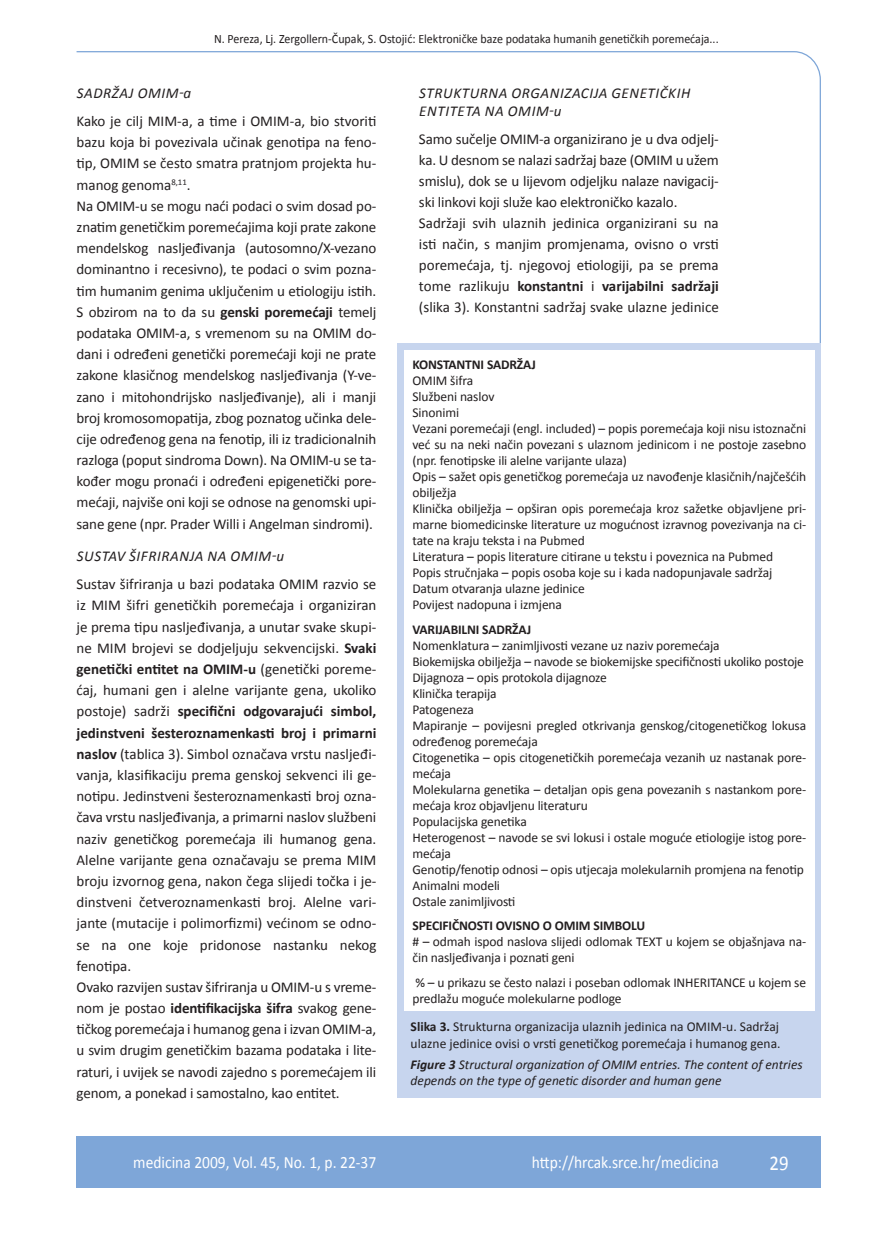
<style>
.page{position:relative;width:872px;height:1234px;background:#fff}
.page>*{position:absolute;margin:0;border:0;box-sizing:border-box;transform-origin:0 0}
.t1{font:21px "Calibri";color:#fff;scale:.9 1}
.t2{font:17.25px "Calibri";color:#fff;scale:.9 1}
.osnovni_tekst{font:15px/21.1px "Calibri";letter-spacing:-.01em;color:#231f20;text-align:justify}
.podpodnaslov{font:italic 15px/18px "Calibri";letter-spacing:.04em;color:#231f20}
.osnovni_tekst-2{font:13.5px/16px "Calibri";letter-spacing:-.01em;color:#231f20}
.potpis_slika{font:13.5px/16.5px "Calibri";color:#231f20}
.potpis_slika-2{font:italic 13.5px/16.5px "Calibri";color:#231f20}
.osnovni_tekst-3{font:700 13.5px "Calibri";letter-spacing:-.01em;color:#231f20}
.glava{font:12.75px "Calibri";color:#231f20;scale:.94 1}
.s1{font-weight:700}
</style>
<div class="page">
<svg style="left:76px;top:51px;width:745px;height:293px"></svg>
<div style="left:77px;top:1135px;width:744px;height:51px;background:#7ea6d8"></div>
<div style="left:398px;top:343px;width:423px;height:754px;background:#c7d5ee"></div>
<div style="left:404px;top:350px;width:411px;height:661px;background:#fff"></div>
<p class="glava" style="left:214px;top:30px;width:538px">N. Pereza, Lj. Zergollern-Čupak, S. Ostojić: Elektroničke baze podataka humanih genetičkih poremećaja...</p>
<p class="podpodnaslov" style="left:77px;top:83px;width:116px">SADRŽAJ OMIM-a</p>
<p class="osnovni_tekst" style="left:77px;top:110px;width:301px">Kako je cilj MIM-a, a time i OMIM-a, bio stvoriti bazu koja bi povezivala učinak genotipa na feno&shy;tip, OMIM se često smatra pratnjom projekta hu&shy;manog genoma<sup>8,11</sup>.</p>
<p class="osnovni_tekst" style="left:77px;top:194px;width:301px">Na OMIM-u se mogu naći podaci o svim dosad po&shy;znatim genetičkim poremećajima koji prate zakone mendelskog nasljeđivanja (autosomno/X-vezano dominantno i recesivno), te podaci o svim pozna&shy;tim humanim genima uključenim u etiologiju istih.<br>S obzirom na to da su <span class="s1">genski poremećaji</span> temelj podataka OMIM-a, s vremenom su na OMIM do&shy;dani i određeni genetički poremećaji koji ne prate zakone klasičnog mendelskog nasljeđivanja (Y-ve&shy;zano i mitohondrijsko nasljeđivanje), ali i manji broj kromosomopatija, zbog poznatog učinka dele&shy;cije određenog gena na fenotip, ili iz tradicionalnih razloga (poput sindroma Down). Na OMIM-u se ta&shy;kođer mogu pronaći i određeni epigenetički pore&shy;mećaji, najviše oni koji se odnose na genomski upi&shy;sane gene (npr. Prader Willi i Angelman sindromi).</p>
<p class="podpodnaslov" style="left:77px;top:546px;width:209px">SUSTAV ŠIFRIRANJA NA OMIM-u</p>
<p class="osnovni_tekst" style="left:77px;top:573px;width:301px">Sustav šifriranja u bazi podataka OMIM razvio se iz MIM šifri genetičkih poremećaja i organiziran je prema tipu nasljeđivanja, a unutar svake skupi&shy;ne MIM brojevi se dodjeljuju sekvencijski. <span class="s1">Svaki genetički entitet na OMIM-u</span> (genetički poreme&shy;ćaj, humani gen i alelne varijante gena, ukoliko postoje) sadrži <span class="s1">specifični odgovarajući simbol, jedinstveni šesteroznamenkasti broj i primarni naslov</span> (tablica 3). Simbol označava vrstu nasljeđi&shy;vanja, klasifikaciju prema genskoj sekvenci ili ge&shy;notipu. Jedinstveni šesteroznamenkasti broj ozna&shy;čava vrstu nasljeđivanja, a primarni naslov službeni naziv genetičkog poremećaja ili humanog gena.<br>Alelne varijante gena označavaju se prema MIM broju izvornog gena, nakon čega slijedi točka i je&shy;dinstveni četveroznamenkasti broj. Alelne vari&shy;jante (mutacije i polimorfizmi) većinom se odno&shy;se na one koje pridonose nastanku nekog fenotipa.</p>
<p class="osnovni_tekst" style="left:77px;top:975px;width:301px">Ovako razvijen sustav šifriranja u OMIM-u s vreme&shy;nom je postao <span class="s1">identifikacijska šifra</span> svakog gene&shy;tičkog poremećaja i humanog gena i izvan OMIM-a, u svim drugim genetičkim bazama podataka i lite&shy;raturi, i uvijek se navodi zajedno s poremećajem ili genom, a ponekad i samostalno, kao entitet.</p>
<p class="podpodnaslov" style="left:419px;top:83px;width:273px">STRUKTURNA ORGANIZACIJA GENETIČKIH<br>ENTITETA NA OMIM-u</p>
<p class="osnovni_tekst" style="left:419px;top:128px;width:301px">Samo sučelje OMIM-a organizirano je u dva odjelj&shy;ka. U desnom se nalazi sadržaj baze (OMIM u užem smislu), dok se u lijevom odjeljku nalaze navigacij&shy;ski linkovi koji služe kao elektroničko kazalo.</p>
<p class="osnovni_tekst" style="left:419px;top:212px;width:301px">Sadržaji svih ulaznih jedinica organizirani su na isti način, s manjim promjenama, ovisno o vrsti poremećaja, tj. njegovoj etiologiji, pa se prema tome razlikuju <span class="s1">konstantni</span> i <span class="s1">varijabilni sadržaji </span>(slika 3). Konstantni sadržaj svake ulazne jedinice</p>
<p class="osnovni_tekst-3" style="left:412px;top:356px;width:125px">KONSTANTNI SADRŽAJ</p>
<p class="osnovni_tekst-2" style="left:412px;top:372px;width:62px">OMIM šifra</p>
<p class="osnovni_tekst-2" style="left:412px;top:388px;width:83px">Službeni naslov</p>
<p class="osnovni_tekst-2" style="left:412px;top:404px;width:48px">Sinonimi</p>
<p class="osnovni_tekst-2" style="left:412px;top:420px;width:395px;text-align:justify">Vezani poremećaji (engl. included) – popis poremećaja koji nisu istoznačni već su na neki način povezani s ulaznom jedinicom i ne postoje zasebno (npr. fenotipske ili alelne varijante ulaza)</p>
<p class="osnovni_tekst-2" style="left:412px;top:468px;width:395px">Opis – sažet opis genetičkog poremećaja uz navođenje klasičnih/najčešćih obilježja</p>
<p class="osnovni_tekst-2" style="left:412px;top:500px;width:395px;text-align:justify">Klinička obilježja – opširan opis poremećaja kroz sažetke objavljene pri&shy;marne biomedicinske literature uz mogućnost izravnog povezivanja na ci&shy;tate na kraju teksta i na Pubmed</p>
<p class="osnovni_tekst-2" style="left:412px;top:548px;width:362px">Literatura – popis literature citirane u tekstu i poveznica na Pubmed</p>
<p class="osnovni_tekst-2" style="left:412px;top:564px;width:361px">Popis stručnjaka – popis osoba koje su i kada nadopunjavale sadržaj</p>
<p class="osnovni_tekst-2" style="left:412px;top:580px;width:174px">Datum otvaranja ulazne jedinice</p>
<p class="osnovni_tekst-2" style="left:412px;top:596px;width:151px">Povijest nadopuna i izmjena</p>
<p class="osnovni_tekst-3" style="left:412px;top:620px;width:120px">VARIJABILNI SADRŽAJ</p>
<p class="osnovni_tekst-2" style="left:412px;top:636px;width:309px">Nomenklatura – zanimljivosti vezane uz naziv poremećaja</p>
<p class="osnovni_tekst-2" style="left:412px;top:652px;width:393px">Biokemijska obilježja – navode se biokemijske specifičnosti ukoliko postoje</p>
<p class="osnovni_tekst-2" style="left:412px;top:668px;width:196px">Dijagnoza – opis protokola dijagnoze</p>
<p class="osnovni_tekst-2" style="left:412px;top:684px;width:86px">Klinička terapija</p>
<p class="osnovni_tekst-2" style="left:412px;top:700px;width:63px">Patogeneza</p>
<p class="osnovni_tekst-2" style="left:412px;top:716px;width:395px">Mapiranje – povijesni pregled otkrivanja genskog/citogenetičkog lokusa određenog poremećaja</p>
<p class="osnovni_tekst-2" style="left:412px;top:748px;width:395px">Citogenetika – opis citogenetičkih poremećaja vezanih uz nastanak pore&shy;mećaja</p>
<p class="osnovni_tekst-2" style="left:412px;top:780px;width:395px">Molekularna genetika – detaljan opis gena povezanih s nastankom pore&shy;mećaja kroz objavljenu literaturu</p>
<p class="osnovni_tekst-2" style="left:412px;top:812px;width:116px">Populacijska genetika</p>
<p class="osnovni_tekst-2" style="left:412px;top:828px;width:395px">Heterogenost – navode se svi lokusi i ostale moguće etiologije istog pore&shy;mećaja</p>
<p class="osnovni_tekst-2" style="left:412px;top:860px;width:393px">Genotip/fenotip odnosi – opis utjecaja molekularnih promjena na fenotip</p>
<p class="osnovni_tekst-2" style="left:412px;top:876px;width:89px">Animalni modeli</p>
<p class="osnovni_tekst-2" style="left:412px;top:892px;width:105px">Ostale zanimljivosti</p>
<p class="osnovni_tekst-3" style="left:412px;top:917px;width:234px">SPECIFIČNOSTI OVISNO O OMIM SIMBOLU</p>
<p class="osnovni_tekst-2" style="left:412px;top:932px;width:395px"># – odmah ispod naslova slijedi odlomak TEXT u kojem se objašnjava na&shy;čin nasljeđivanja i poznati geni</p>
<p class="osnovni_tekst-2" style="left:412px;top:973px;width:395px">% – u prikazu se često nalazi i poseban odlomak INHERITANCE u kojem se predlažu moguće molekularne podloge</p>
<p class="potpis_slika" style="left:410px;top:1017px;width:371px"><span class="s1">Slika 3.</span> Strukturna organizacija ulaznih jedinica na OMIM-u. Sadržaj ulazne jedinice ovisi o vrsti genetičkog poremećaja i humanog gena.</p>
<p class="potpis_slika-2" style="left:410px;top:1054px;width:393px"><span class="s1">Figure 3</span> Structural organization of OMIM entries. The content of entries depends on the type of genetic disorder and human gene</p>
<p class="t2" style="left:133px;top:1151px;width:272px">medicina 2009, Vol. 45, No. 1, p. 22-37</p>
<p class="t2" style="left:532px;top:1151px;width:209px">http://hrcak.srce.hr/medicina</p>
<p class="t1" style="left:769px;top:1149px;width:23px">29</p>
</div>
